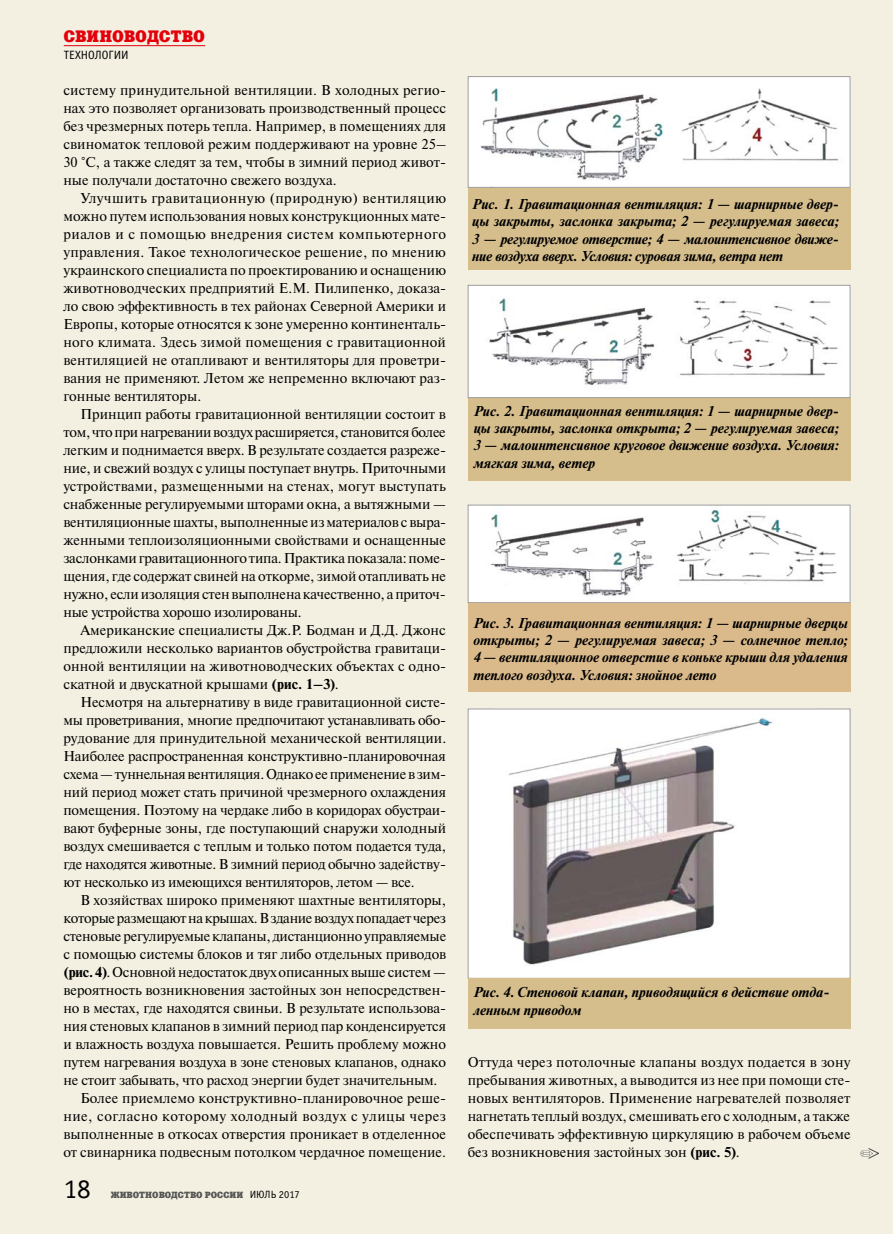
<style>
.page{position:relative;width:893px;height:1234px;background:#fff}
.page>*{position:absolute;margin:0;border:0;box-sizing:border-box;transform-origin:0 0}
.t1{font:27px "Officina Sans C";color:#000}
.t2{font:16.5px "Xenia C";letter-spacing:.005em;color:#e3000b}
.t3{font:14.25px/18px "Newton C";color:#000;text-align:justify}
.t4{font:italic 700 14.25px/17.2px "Newton C";color:#000;text-align:justify}
.t5{font:14.25px "Newton C";letter-spacing:-.02em;color:#000}
.t6{font:14.25px "Newton C";letter-spacing:.035em;color:#000}
.t7{font:12px "Officina Sans C";color:#000}
.t8{font:9px "Xenia C";color:#565655}
.s1{font-weight:700}
.s2{font-family:"Officina Sans C";font-size:10.5px;color:#000}
</style>
<div class="page">
<div style="left:0;top:0;width:893px;height:1233px;background:#f3f0e2"></div>
<div style="left:468px;top:188px;width:382px;height:82px;background:#d5bd8c"></div>
<div style="left:468px;top:398px;width:382px;height:82px;background:#d5bd8c"></div>
<img style="left:470px;top:78px;width:378px;height:108px">
<div style="left:468px;top:76px;width:382px;height:112px;border:1px solid #9c9c9d"></div>
<img style="left:470px;top:287px;width:378px;height:109px">
<div style="left:468px;top:285px;width:382px;height:113px;border:1px solid #9c9c9d"></div>
<img style="left:470px;top:506px;width:378px;height:95px">
<div style="left:468px;top:504px;width:382px;height:99px;border:1px solid #9c9c9d"></div>
<div style="left:468px;top:708px;width:382px;height:270px;background:#fff"></div>
<img style="left:509px;top:718px;width:264px;height:247px">
<div style="left:468px;top:708px;width:382px;height:270px;border:1px solid #9c9c9d"></div>
<div style="left:468px;top:603px;width:382px;height:88px;background:#daba8b"></div>
<div style="left:468px;top:978px;width:382px;height:50px;background:#d5bd8c"></div>
<svg style="left:860px;top:1148px;width:19px;height:10px"></svg>
<hr style="left:64px;top:45px;width:141px;height:1px;background:#e3000b">
<p class="t2" style="left:64px;top:26px;width:143px">СВИНОВОДСТВО</p>
<p class="t7" style="left:64px;top:48px;width:67px">ТЕХНОЛОГИИ</p>
<p class="t3" style="left:63px;top:81px;width:384px">систему принудительной вентиляции. В холодных регио&shy;нах это позволяет организовать производственный процесс без чрезмерных потерь тепла. Например, в помещениях для свиноматок тепловой режим поддерживают на уровне 25– 30 °C, а также следят за тем, чтобы в зимний период живот&shy;ные получали достаточно свежего воздуха.</p>
<p class="t3" style="left:63px;top:189px;width:384px;text-indent:17px">Улучшить гравитационную (природную) вентиляцию можно путем использования новых конструкционных мате&shy;риалов и с помощью внедрения систем компьютерного управления. Такое технологическое решение, по мнению украинского специалиста по проектированию и оснащению животноводческих предприятий Е.М. Пилипенко, доказа&shy;ло свою эффективность в тех районах Северной Америки и Европы, которые относятся к зоне умеренно континенталь&shy;ного климата. Здесь зимой помещения с гравитационной вентиляцией не отапливают и вентиляторы для проветри&shy;вания не применяют. Летом же непременно включают раз&shy;гонные вентиляторы.</p>
<p class="t3" style="left:63px;top:405px;width:384px;text-indent:17px">Принцип работы гравитационной вентиляции состоит в том, что при нагревании воздух расширяется, становится более легким и поднимается вверх. В результате создается разреже&shy;ние, и свежий воздух с улицы поступает внутрь. Приточными устройствами, размещенными на стенах, могут выступать снабженные регулируемыми шторами окна, а вытяжными — вентиляционные шахты, выполненные из материалов с выра&shy;женными теплоизоляционными свойствами и оснащенные заслонками гравитационного типа. Практика показала: поме&shy;щения, где содержат свиней на откорме, зимой отапливать не нужно, если изоляция стен выполнена качественно, а приточ&shy;ные устройства хорошо изолированы.</p>
<p class="t3" style="left:63px;top:621px;width:384px;text-indent:17px">Американские специалисты Дж.Р. Бодман и Д.Д. Джонс предложили несколько вариантов обустройства гравитаци&shy;онной вентиляции на животноводческих объектах с одно&shy;скатной и двускатной крышами <span class="s1">(рис. 1–3)</span>.</p>
<p class="t3" style="left:63px;top:693px;width:384px;text-indent:17px">Несмотря на альтернативу в виде гравитационной систе&shy;мы проветривания, многие предпочитают устанавливать обо&shy;рудование для принудительной механической вентиляции.<br>Наиболее распространенная конструктивно-планировочная схема — туннельная вентиляция. Однако ее применение в зим&shy;ний период может стать причиной чрезмерного охлаждения помещения. Поэтому на чердаке либо в коридорах обустраи&shy;вают буферные зоны, где поступающий снаружи холодный воздух смешивается с теплым и только потом подается туда, где находятся животные. В зимний период обычно задейству&shy;ют несколько из имеющихся вентиляторов, летом — все.</p>
<p class="t3" style="left:80px;top:891px;width:367px">В хозяйствах широко применяют шахтные вентиляторы,</p>
<p class="t5" style="left:63px;top:910px;width:384px">которые размещают на крышах. В здание воздух попадает через</p>
<p class="t3" style="left:63px;top:927px;width:384px">стеновые регулируемые клапаны, дистанционно управляемые</p>
<p class="t3" style="left:63px;top:945px;width:384px">с помощью системы блоков и тяг либо отдельных приводов</p>
<p class="t3" style="left:63px;top:963px;width:384px"><span class="s1">(рис. 4)</span>. Основной недостаток двух описанных выше систем —</p>
<p class="t3" style="left:63px;top:981px;width:384px">вероятность возникновения застойных зон непосредствен-</p>
<p class="t3" style="left:63px;top:999px;width:384px">но в местах, где находятся свиньи. В результате использова-</p>
<p class="t3" style="left:63px;top:1017px;width:384px">ния стеновых клапанов в зимний период пар конденсируется</p>
<p class="t3" style="left:63px;top:1035px;width:384px">и влажность воздуха повышается. Решить проблему можно</p>
<p class="t3" style="left:63px;top:1053px;width:384px">путем нагревания воздуха в зоне стеновых клапанов, однако</p>
<p class="t3" style="left:63px;top:1071px;width:376px">не стоит забывать, что расход энергии будет значительным.</p>
<p class="t3" style="left:80px;top:1089px;width:367px">Более приемлемо конструктивно-планировочное реше-</p>
<p class="t6" style="left:63px;top:1108px;width:384px">ние, согласно которому холодный воздух с улицы через</p>
<p class="t3" style="left:63px;top:1125px;width:384px">выполненные в откосах отверстия проникает в отделенное</p>
<p class="t3" style="left:63px;top:1143px;width:384px">от свинарника подвесным потолком чердачное помещение.</p>
<h1 class="t1" style="left:64px;top:1174px;width:29px">18</h1>
<p class="t8" style="left:111px;top:1188px;width:191px">ЖИВОТНОВОДСТВО РОССИИ <span class="s2">ИЮЛЬ 2017</span></p>
<p class="t4" style="left:472px;top:196px;width:368px">Рис. 1. Гравитационная вентиляция: 1 — шарнирные двер&shy;цы закрыты, заслонка закрыта; 2 — регулируемая завеса; 3 — регулируемое отверстие; 4 — малоинтенсивное движе&shy;ние воздуха вверх. Условия: суровая зима, ветра нет</p>
<p class="t4" style="left:474px;top:402px;width:367px">Рис. 2. Гравитационная вентиляция: 1 — шарнирные двер&shy;цы закрыты, заслонка открыта; 2 — регулируемая завеса; 3 — малоинтенсивное круговое движение воздуха. Условия: мягкая зима, ветер</p>
<p class="t4" style="left:473px;top:614px;width:376px">Рис. 3. Гравитационная вентиляция: 1 — шарнирные дверцы открыты; 2 — регулируемая завеса; 3 — солнечное тепло; 4 — вентиляционное отверстие в коньке крыши для удаления теплого воздуха. Условия: знойное лето</p>
<p class="t4" style="left:473px;top:983px;width:358px">Рис. 4. Стеновой клапан, приводящийся в действие отда&shy;ленным приводом</p>
<p class="t3" style="left:468px;top:1053px;width:384px">Оттуда через потолочные клапаны воздух подается в зону пребывания животных, а выводится из нее при помощи сте&shy;новых вентиляторов. Применение нагревателей позволяет нагнетать теплый воздух, смешивать его с холодным, а также обеспечивать эффективную циркуляцию в рабочем объеме без возникновения застойных зон <span class="s1">(рис. 5)</span>.</p>
</div>
